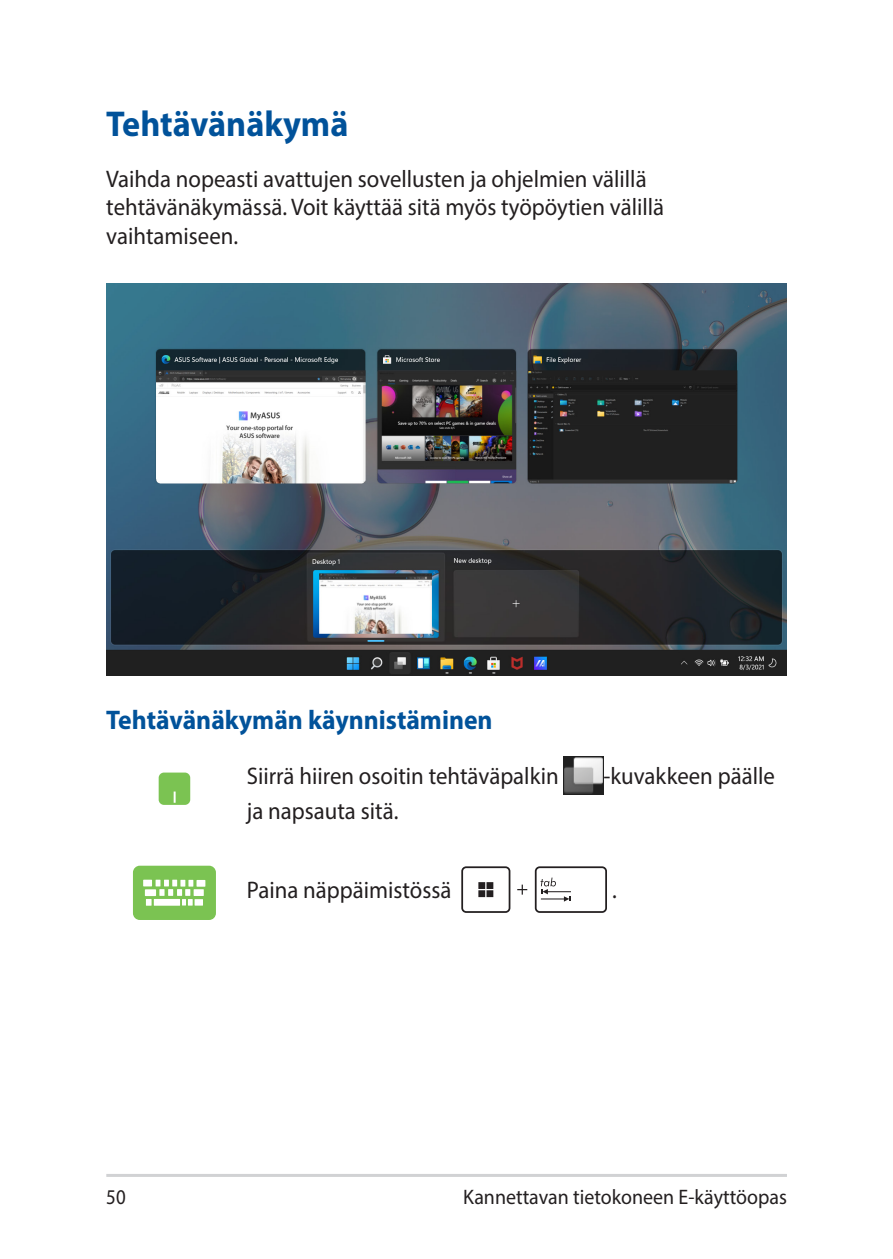
<style>
.page{position:relative;width:893px;height:1259px;background:#fff}
.page>*{position:absolute;margin:0;border:0;box-sizing:border-box;transform-origin:0 0}
.t1{font:700 36px "Myriad Pro";color:#01529a;scale:.95 1}
.t2{font:700 27px "Myriad Pro";color:#01529a;scale:.95 1}
.t3{font:24px/28.8px "Myriad Pro";color:#231f20;scale:.95 1}
.t4{font:21px "Myriad Pro";color:#231f20;scale:.95 1}
.t5{font:21px "Myriad Pro";color:#231f20;scale:.9 1}
</style>
<div class="page">
<hr style="left:106px;top:1174px;width:681px;height:3px;background:#d1d2d4">
<img style="left:106px;top:283px;width:681px;height:392px">
<div style="left:159px;top:772px;width:31px;height:33px;background:#7bc352;border-radius:5px"></div>
<svg style="left:174px;top:791px;width:2px;height:12px"></svg>
<img style="left:564px;top:757px;width:39px;height:37px">
<div style="left:134px;top:867px;width:81px;height:51px;background:#7bc352;border-radius:6px"></div>
<div style="left:133px;top:865px;width:83px;height:55px;border:2px solid #7bc352;border-radius:6px"></div>
<div style="left:197px;top:880px;width:8px;height:6px;background:#fff"></div>
<div style="left:145px;top:889px;width:11px;height:7px;background:#fff"></div>
<div style="left:194px;top:889px;width:10px;height:7px;background:#fff"></div>
<svg style="left:146px;top:879px;width:47px;height:26px"></svg>
<div style="left:195px;top:899px;width:8px;height:6px;background:#fff"></div>
<div style="left:143px;top:879px;width:9px;height:7px;background:#fff"></div>
<div style="left:535px;top:866px;width:72px;height:47px;border:2px solid #231f20;border-radius:4px"></div>
<svg style="left:540px;top:877px;width:31px;height:24px"></svg>
<svg style="left:517px;top:884px;width:10px;height:10px"></svg>
<div style="left:461px;top:866px;width:49px;height:47px;border:2px solid #231f20;border-radius:4px"></div>
<div style="left:478px;top:890px;width:7px;height:7px;background:#231f20"></div>
<div style="left:486px;top:882px;width:7px;height:7px;background:#231f20"></div>
<div style="left:478px;top:882px;width:7px;height:7px;background:#231f20"></div>
<div style="left:486px;top:890px;width:7px;height:7px;background:#231f20"></div>
<h1 class="t1" style="left:106px;top:101px;width:256px">Tehtävänäkymä</h1>
<p class="t3" style="left:106px;top:164px;width:589px">Vaihda nopeasti avattujen sovellusten ja ohjelmien välillä tehtävänäkymässä. Voit käyttää sitä myös työpöytien välillä vaihtamiseen.</p>
<p class="t2" style="left:106px;top:702px;width:408px">Tehtävänäkymän käynnistäminen</p>
<p class="t3" style="left:247px;top:761px;width:330px">Siirrä hiiren osoitin tehtäväpalkin</p>
<p class="t3" style="left:603px;top:761px;width:182px">-kuvakkeen päälle</p>
<p class="t3" style="left:247px;top:796px;width:161px">ja napsauta sitä.</p>
<p class="t3" style="left:247px;top:875px;width:217px">Paina näppäimistössä</p>
<p class="t3" style="left:612px;top:875px;width:6px">.</p>
<p class="t5" style="left:106px;top:1184px;width:23px">50</p>
<p class="t4" style="left:463px;top:1184px;width:342px">Kannettavan tietokoneen E-käyttöopas</p>
</div>
